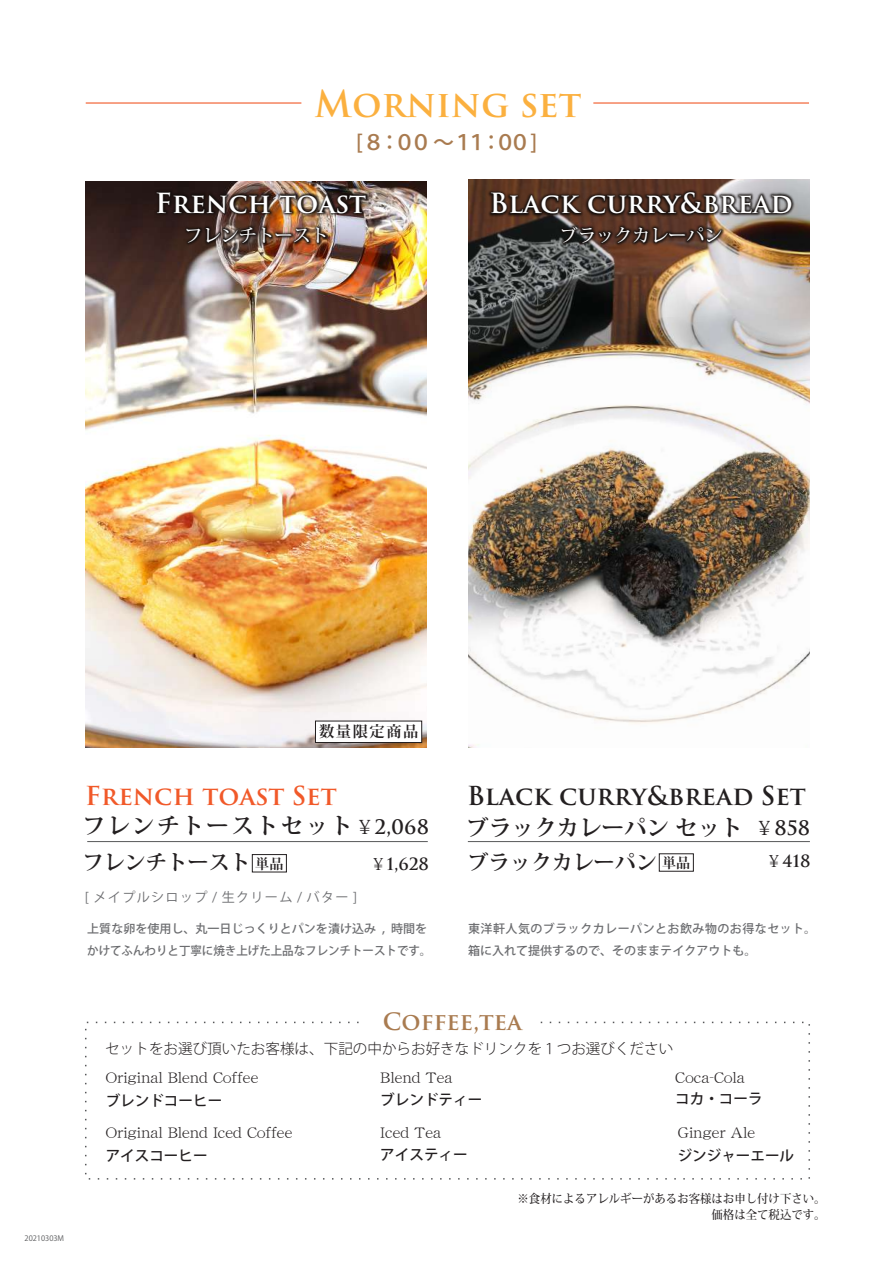
<style>
.page{position:relative;width:894px;height:1263px;background:#fff}
.page>*{position:absolute;margin:0;border:0;box-sizing:border-box;transform-origin:0 0}
.t1{font:600 36px "Trajan Pro 3";color:#fbb03f}
.t2{font:600 27px "Trajan Pro 3";color:#fff}
.t3{font:600 25.5px "Trajan Pro 3";color:#231f20}
.t4{font:600 25.5px "Trajan Pro 3";color:#f15929}
.t5{font:600 23.25px "Trajan Pro 3";color:#a97b50}
.t6{font:700 22.5px "Koz Min Pro";color:#231f20}
.t7{font:700 22.5px "Koz Min Pro";letter-spacing:.1em;color:#231f20}
.t8{font:700 21px "Koz Min Pro";color:#231f20}
.t9{font:500 21px "Koz Go Pro";color:#a97b50}
.t10{font:600 19.5px "Trajan Pro 3";color:#231f20}
.t11{font:500 18px "Koz Min Pr 6 N";color:#fff}
.t12{font:600 16.5px "Trajan Pro 3";color:#231f20}
.t13{font:700 15.3px "Koz Min Pro";letter-spacing:.1em;color:#231f20}
.t14{font:14.55px "DFHS Mincho W3 WING RKSJ H";letter-spacing:.015em;color:#231f20}
.t15{font:500 14.55px "Koz Go Pro";color:#231f20}
.t16{font:300 14.55px "Koz Go Pro";color:#231f20}
.t17{font:700 14.1px "Koz Min Pro";color:#231f20}
.t18{font:13.05px "Koz Go Pro";letter-spacing:.1em;color:#6c6d70}
.t19{font:500 12px/22.5px "Koz Go Pro";letter-spacing:.005em;color:#6c6d70}
.t20{font:500 12px/22.5px "Koz Go Pro";letter-spacing:.04em;color:#6c6d70}
.t21{font:500 12px "Koz Min Pr 6 N";color:#231f20;scale:.95 1}
.t22{font:7.5px "Koz Go Pr 6 N";color:#57585a}
.s1{font-family:"Koz Min Pr 6 N";font-weight:400}
</style>
<div class="page">
<hr style="left:87px;top:841px;width:340px;height:1px;background:#57585a">
<hr style="left:467px;top:841px;width:342px;height:1px;background:#57585a">
<hr style="left:86px;top:102px;width:215px;height:2px;background:#f15929">
<img style="left:86px;top:181px;width:340px;height:566px">
<img style="left:468px;top:280px;width:340px;height:467px">
<div style="left:252px;top:854px;width:34px;height:18px;border:1px solid #231f20"></div>
<svg style="left:85px;top:1021px;width:725px;height:159px"></svg>
<img style="left:90px;top:181px;width:333px;height:99px">
<img style="left:129px;top:181px;width:255px;height:123px">
<img style="left:468px;top:179px;width:342px;height:101px">
<img style="left:504px;top:179px;width:274px;height:125px">
<div style="left:315px;top:721px;width:107px;height:22px;background:#fff;border:1px solid #231f20"></div>
<hr style="left:593px;top:102px;width:215px;height:2px;background:#f15929">
<h1 class="t1" style="left:314px;top:78px;width:268px">Morning set</h1>
<h3 class="t9" style="left:356px;top:129px;width:182px">[８：００～１１：００]</h3>
<h2 class="t2" style="left:155px;top:183px;width:212px">French toast</h2>
<p class="t11" style="left:184px;top:225px;width:145px">フレンチトースト</p>
<h2 class="t2" style="left:489px;top:184px;width:305px">Black curry&amp;bread</h2>
<p class="t11" style="left:560px;top:225px;width:163px">ブラックカレーパン</p>
<p class="t13" style="left:319px;top:720px;width:101px">数量限定商品</p>
<h3 class="t4" style="left:85px;top:777px;width:253px">French toast Set</h3>
<h3 class="t3" style="left:467px;top:777px;width:340px">Black curry&amp;bread Set</h3>
<h3 class="t10" style="left:355px;top:812px;width:75px"><span class="s1">￥</span>2,068</h3>
<h3 class="t10" style="left:754px;top:814px;width:57px"><span class="s1">￥</span>858</h3>
<h3 class="t8" style="left:83px;top:847px;width:169px">フレンチトースト</h3>
<p class="t12" style="left:370px;top:852px;width:60px"><span class="s1">￥</span>1,628</p>
<h3 class="t8" style="left:467px;top:847px;width:190px">ブラックカレーパン</h3>
<p class="t18" style="left:85px;top:888px;width:274px">[ メイプルシロップ / 生クリーム / バター ]</p>
<p class="t19" style="left:87px;top:918px;width:345px">上質な卵を使用し、丸一日じっくりとパンを漬け込み , 時間をかけてふんわりと丁寧に焼き上げた上品なフレンチトーストです。</p>
<p class="t20" style="left:468px;top:918px;width:349px">東洋軒人気のブラックカレーパンとお飲み物のお得なセット。箱に入れて提供するので、そのままテイクアウトも。</p>
<h3 class="t7" style="left:83px;top:809px;width:271px">フレンチトーストセット</h3>
<h3 class="t6" style="left:466px;top:811px;width:278px">ブラックカレーパン セット</h3>
<p class="t12" style="left:765px;top:849px;width:46px"><span class="s1">￥</span>418</p>
<p class="t17" style="left:255px;top:853px;width:30px">単品</p>
<p class="t17" style="left:662px;top:852px;width:30px">単品</p>
<p class="t22" style="left:25px;top:1234px;width:41px">20210303M</p>
<h3 class="t5" style="left:382px;top:1005px;width:141px">Coffee,tea</h3>
<p class="t16" style="left:105px;top:1039px;width:569px">セットをお選び頂いたお客様は、下記の中からお好きなドリンクを１つお選びください</p>
<p class="t14" style="left:106px;top:1070px;width:154px">Original Blend Coffee</p>
<p class="t14" style="left:380px;top:1070px;width:73px">Blend Tea</p>
<p class="t14" style="left:675px;top:1070px;width:71px">Coca-Cola</p>
<p class="t15" style="left:106px;top:1091px;width:118px">ブレンドコーヒー</p>
<p class="t15" style="left:380px;top:1090px;width:103px">ブレンドティー</p>
<p class="t15" style="left:675px;top:1089px;width:89px">コカ・コーラ</p>
<p class="t14" style="left:106px;top:1125px;width:188px">Original Blend Iced Coffee</p>
<p class="t14" style="left:380px;top:1125px;width:62px">Iced Tea</p>
<p class="t14" style="left:677px;top:1125px;width:79px">Ginger Ale</p>
<p class="t15" style="left:106px;top:1146px;width:103px">アイスコーヒー</p>
<p class="t15" style="left:380px;top:1145px;width:89px">アイスティー</p>
<p class="t15" style="left:677px;top:1146px;width:118px">ジンジャーエール</p>
<p class="t21" style="left:517px;top:1191px;width:326px">※食材によるアレルギーがあるお客様はお申し付け下さい。</p>
<p class="t21" style="left:711px;top:1207px;width:121px">価格は全て税込です。</p>
</div>
